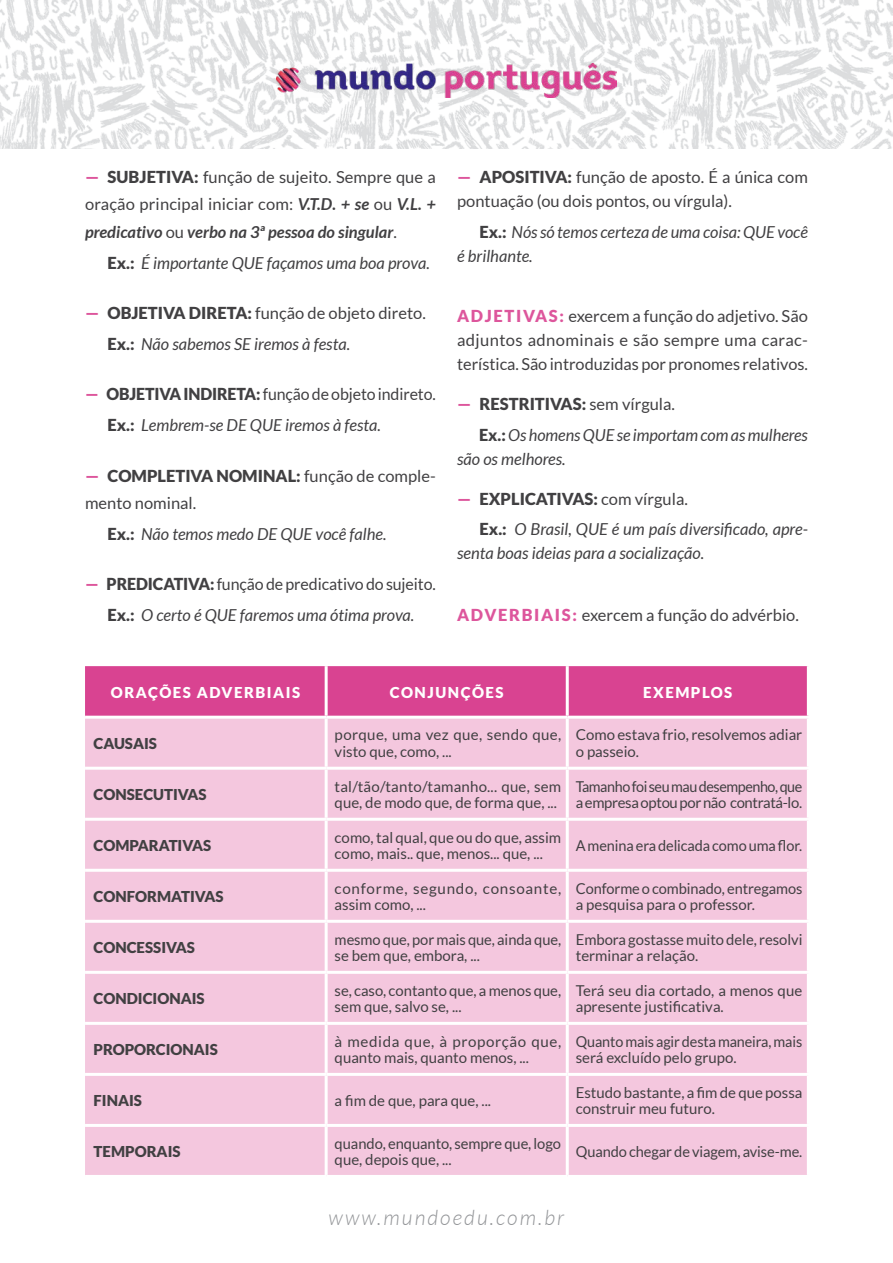
<style>
.page{position:relative;width:893px;height:1263px;background:#fff}
.page>*{position:absolute;margin:0;border:0;box-sizing:border-box;transform-origin:0 0}
.t1{font:italic 300 21px "Lato";letter-spacing:.1em;color:#939598}
.t2{font:italic 16.5px/30.9px "Lato";color:#414042}
.t3{font:16.5px/27.2px "Lato";color:#414042;text-align:justify}
.t4{font:15px/16.5px "Lato";color:#414042}
.t5{font:900 15px "Lato";color:#414042}
.t6{font:15px/16.5px "Lato";letter-spacing:-.03em;color:#414042;scale:.96 1}
.t7{font:15px/16.5px "Lato";color:#414042;scale:.96 1}
.t8{font:15px/16.5px "Lato";letter-spacing:.02em;color:#414042}
.t9{font:15px/16.5px "Lato";letter-spacing:.025em;color:#414042}
.t10{font:15px/16.5px "Lato";letter-spacing:.05em;color:#414042}
.t11{font:900 15px "Lato";letter-spacing:.1em;color:#fff}
.s1{font-weight:900;color:#dd569c}
.s2{font-weight:900}
.s3{font-weight:700;font-style:italic}
.s4{font-weight:900;font-style:normal}
.s5{font-weight:900;font-style:normal;color:#dd569c}
.s6{font-style:normal}
</style>
<div class="page">
<img style="left:0;top:0;width:893px;height:149px">
<img style="left:276px;top:63px;width:341px;height:35px">
<div style="left:85px;top:666px;width:722px;height:50px;background:#d94391"></div>
<div style="left:85px;top:719px;width:722px;height:456px;background:#f4c7de"></div>
<hr style="left:325px;top:666px;width:3px;height:50px;background:#fff">
<hr style="left:566px;top:666px;width:3px;height:50px;background:#fff">
<hr style="left:325px;top:719px;width:3px;height:48px;background:#fff">
<hr style="left:566px;top:719px;width:3px;height:48px;background:#fff">
<hr style="left:85px;top:767px;width:241px;height:3px;background:#fff">
<hr style="left:326px;top:767px;width:241px;height:3px;background:#fff">
<hr style="left:325px;top:770px;width:3px;height:48px;background:#fff">
<hr style="left:567px;top:767px;width:243px;height:3px;background:#fff">
<hr style="left:566px;top:770px;width:3px;height:48px;background:#fff">
<hr style="left:85px;top:818px;width:241px;height:3px;background:#fff">
<hr style="left:326px;top:818px;width:241px;height:3px;background:#fff">
<hr style="left:325px;top:821px;width:3px;height:48px;background:#fff">
<hr style="left:567px;top:818px;width:243px;height:3px;background:#fff">
<hr style="left:566px;top:821px;width:3px;height:48px;background:#fff">
<hr style="left:85px;top:869px;width:241px;height:3px;background:#fff">
<hr style="left:326px;top:869px;width:241px;height:3px;background:#fff">
<hr style="left:325px;top:872px;width:3px;height:48px;background:#fff">
<hr style="left:567px;top:869px;width:243px;height:3px;background:#fff">
<hr style="left:566px;top:872px;width:3px;height:48px;background:#fff">
<hr style="left:85px;top:920px;width:241px;height:3px;background:#fff">
<hr style="left:326px;top:920px;width:241px;height:3px;background:#fff">
<hr style="left:325px;top:923px;width:3px;height:48px;background:#fff">
<hr style="left:567px;top:920px;width:243px;height:3px;background:#fff">
<hr style="left:566px;top:923px;width:3px;height:48px;background:#fff">
<hr style="left:85px;top:971px;width:241px;height:3px;background:#fff">
<hr style="left:326px;top:971px;width:241px;height:3px;background:#fff">
<hr style="left:325px;top:974px;width:3px;height:48px;background:#fff">
<hr style="left:567px;top:971px;width:243px;height:3px;background:#fff">
<hr style="left:566px;top:974px;width:3px;height:48px;background:#fff">
<hr style="left:85px;top:1022px;width:241px;height:3px;background:#fff">
<hr style="left:326px;top:1022px;width:241px;height:3px;background:#fff">
<hr style="left:325px;top:1025px;width:3px;height:48px;background:#fff">
<hr style="left:567px;top:1022px;width:243px;height:3px;background:#fff">
<hr style="left:566px;top:1025px;width:3px;height:48px;background:#fff">
<hr style="left:85px;top:1073px;width:241px;height:3px;background:#fff">
<hr style="left:326px;top:1073px;width:241px;height:3px;background:#fff">
<hr style="left:325px;top:1076px;width:3px;height:48px;background:#fff">
<hr style="left:567px;top:1073px;width:243px;height:3px;background:#fff">
<hr style="left:566px;top:1076px;width:3px;height:48px;background:#fff">
<hr style="left:85px;top:1124px;width:241px;height:3px;background:#fff">
<hr style="left:326px;top:1124px;width:241px;height:3px;background:#fff">
<hr style="left:325px;top:1127px;width:3px;height:48px;background:#fff">
<hr style="left:567px;top:1124px;width:243px;height:3px;background:#fff">
<hr style="left:566px;top:1127px;width:3px;height:48px;background:#fff">
<p class="t3" style="left:85px;top:164px;width:352px"><span class="s1">—</span> <span class="s2">SUBJETIVA:</span> função de sujeito. Sempre que a oração principal iniciar com: <span class="s3">V.T.D. + se</span> ou <span class="s3">V.L. + predicativo</span> ou <span class="s3">verbo na 3ª pessoa do singular</span>.</p>
<p class="t2" style="left:107px;top:247px;width:324px"><span class="s4">Ex.:</span> É importante QUE façamos uma boa prova.</p>
<p class="t2" style="left:107px;top:298px;width:320px;text-indent:-22px"><span class="s5">—</span> <span class="s4">OBJETIVA DIRETA:</span> <span class="s6">função de objeto direto.<br></span><span class="s4">Ex.:</span> Não sabemos SE iremos à festa.</p>
<p class="t2" style="left:107px;top:379px;width:330px;text-indent:-22px"><span class="s5">—</span> <span class="s4">OBJETIVA INDIRETA:</span> <span class="s6">função de objeto indireto.<br></span><span class="s4">Ex.:</span> Lembrem-se DE QUE iremos à festa.</p>
<p class="t3" style="left:85px;top:462px;width:352px"><span class="s1">—</span> <span class="s2">COMPLETIVA NOMINAL:</span> função de comple&shy;mento nominal.</p>
<p class="t2" style="left:107px;top:519px;width:281px"><span class="s4">Ex.:</span> Não temos medo DE QUE você falhe.</p>
<p class="t2" style="left:85px;top:569px;width:352px;text-align:center"><span class="s5">—</span> <span class="s4">PREDICATIVA:</span> <span class="s6">função de predicativo do sujeito.<br></span><span class="s4">Ex.:</span> O certo é QUE faremos uma ótima prova.</p>
<p class="t3" style="left:457px;top:165px;width:352px;line-height:24px"><span class="s1">—</span> <span class="s2">APOSITIVA:</span> função de aposto. É a única com pontuação (ou dois pontos, ou vírgula).</p>
<p class="t2" style="left:457px;top:221px;width:352px;line-height:24px;text-indent:22px"><span class="s4">Ex.:</span> Nós só temos certeza de uma coisa: QUE você é brilhante.</p>
<p class="t3" style="left:457px;top:304px;width:352px;line-height:24px"><span class="s1">ADJETIVAS:</span> exercem a função do adjetivo. São adjuntos adnominais e são sempre uma carac&shy;terística. São introduzidas por pronomes relativos.</p>
<p class="t2" style="left:479px;top:389px;width:330px;text-indent:-22px"><span class="s5">—</span> <span class="s4">RESTRITIVAS:</span> <span class="s6">sem vírgula.<br></span><span class="s4">Ex.:</span> Os homens QUE se importam com as mulheres</p>
<p class="t2" style="left:457px;top:444px;width:110px">são os melhores.</p>
<p class="t2" style="left:480px;top:484px;width:330px;text-indent:-22px"><span class="s5">—</span> <span class="s4">EXPLICATIVAS:</span> <span class="s6">com vírgula.<br></span><span class="s4">Ex.:</span> O Brasil, QUE é um país diversificado, apre-</p>
<p class="t2" style="left:457px;top:538px;width:249px">senta boas ideias para a socialização.</p>
<p class="t3" style="left:457px;top:601px;width:343px"><span class="s1">ADVERBIAIS:</span> exercem a função do advérbio.</p>
<p class="t11" style="left:111px;top:683px;width:191px">ORAÇÕES ADVERBIAIS</p>
<p class="t11" style="left:390px;top:683px;width:115px">CONJUNÇÕES</p>
<p class="t11" style="left:643px;top:683px;width:91px">EXEMPLOS</p>
<p class="t5" style="left:94px;top:734px;width:65px">CAUSAIS</p>
<p class="t9" style="left:335px;top:727px;width:228px">porque, uma vez que, sendo que, visto que, como, ...</p>
<p class="t4" style="left:576px;top:727px;width:228px">Como estava frio, resolvemos adiar o passeio.</p>
<p class="t5" style="left:94px;top:785px;width:115px">CONSECUTIVAS</p>
<p class="t4" style="left:335px;top:778px;width:228px">tal/tão/tanto/tamanho... que, sem que, de modo que, de forma que, ...</p>
<p class="t6" style="left:576px;top:778px;width:238px">Tamanho foi seu mau desempenho, que a empresa optou por não contratá-lo.</p>
<p class="t5" style="left:94px;top:836px;width:119px">COMPARATIVAS</p>
<p class="t4" style="left:335px;top:829px;width:228px">como, tal qual, que ou do que, assim como, mais.. que, menos... que, ...</p>
<p class="t4" style="left:576px;top:837px;width:228px">A menina era delicada como uma flor.</p>
<p class="t5" style="left:94px;top:887px;width:131px">CONFORMATIVAS</p>
<p class="t10" style="left:335px;top:880px;width:228px">conforme, segundo, consoante, assim como, ...</p>
<p class="t4" style="left:576px;top:880px;width:228px">Conforme o combinado, entregamos a pesquisa para o professor.</p>
<p class="t5" style="left:94px;top:938px;width:103px">CONCESSIVAS</p>
<p class="t4" style="left:335px;top:931px;width:228px">mesmo que, por mais que, ainda que, se bem que, embora, ...</p>
<p class="t4" style="left:576px;top:931px;width:228px">Embora gostasse muito dele, resolvi terminar a relação.</p>
<p class="t5" style="left:94px;top:989px;width:113px">CONDICIONAIS</p>
<p class="t4" style="left:335px;top:982px;width:228px">se, caso, contanto que, a menos que, sem que, salvo se, ...</p>
<p class="t4" style="left:576px;top:982px;width:228px">Terá seu dia cortado, a menos que apresente justificativa.</p>
<p class="t5" style="left:94px;top:1041px;width:126px">PROPORCIONAIS</p>
<p class="t8" style="left:335px;top:1033px;width:228px">à medida que, à proporção que, quanto mais, quanto menos, ...</p>
<p class="t7" style="left:576px;top:1033px;width:237px">Quanto mais agir desta maneira, mais será excluído pelo grupo.</p>
<p class="t5" style="left:94px;top:1092px;width:50px">FINAIS</p>
<p class="t4" style="left:335px;top:1092px;width:158px">a fim de que, para que, ...</p>
<p class="t4" style="left:576px;top:1084px;width:228px">Estudo bastante, a fim de que possa construir meu futuro.</p>
<p class="t5" style="left:94px;top:1143px;width:89px">TEMPORAIS</p>
<p class="t4" style="left:335px;top:1135px;width:228px">quando, enquanto, sempre que, logo que, depois que, ...</p>
<p class="t4" style="left:576px;top:1143px;width:228px">Quando chegar de viagem, avise-me.</p>
<h1 class="t1" style="left:329px;top:1206px;width:237px">www.mundoedu.com.br</h1>
</div>
